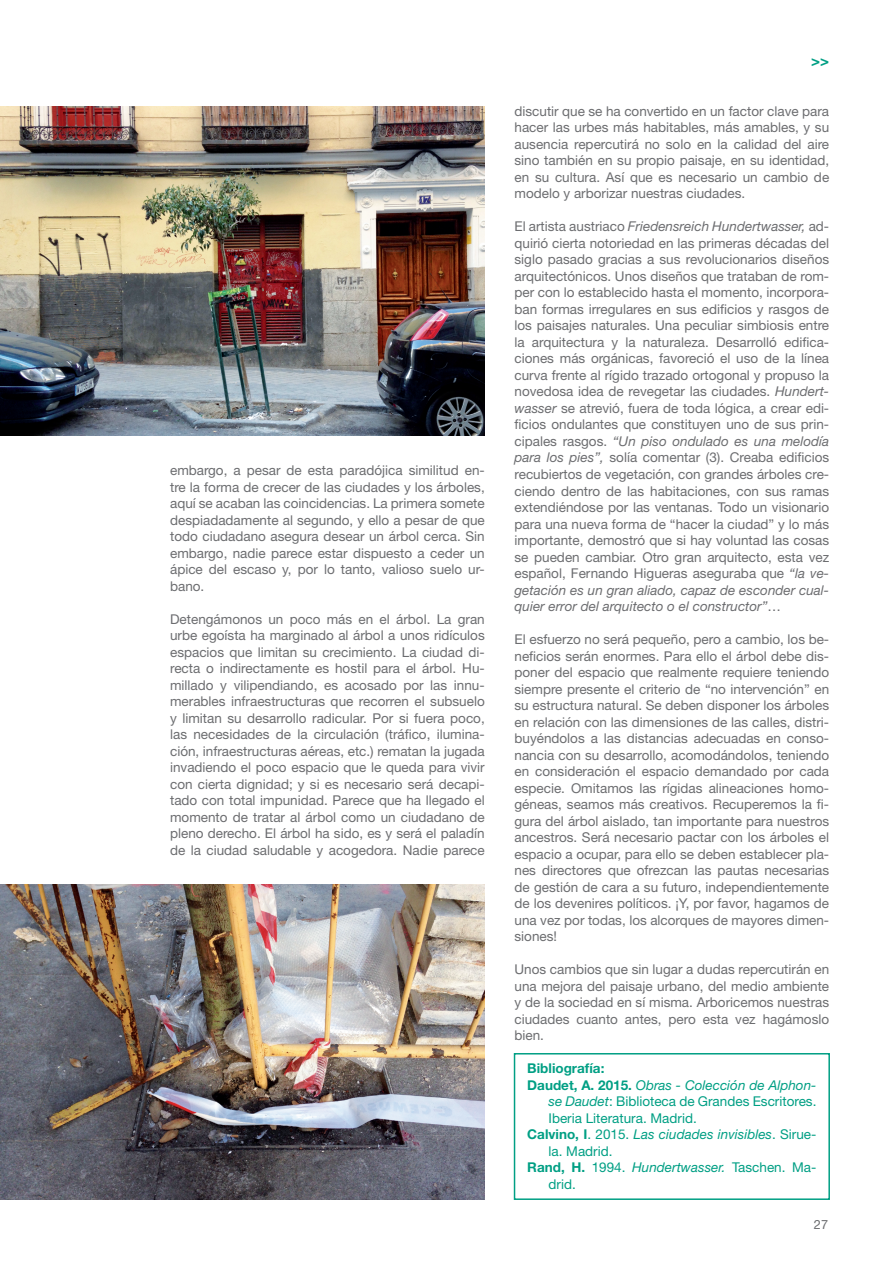
<style>
.page{position:relative;width:893px;height:1263px;background:#fff}
.page>*{position:absolute;margin:0;border:0;box-sizing:border-box;transform-origin:0 0}
.t1{font:700 15px "Helvetica Neue LT Std";color:#009f84}
.t2{font:13.5px/16.5px "Helvetica Neue LT Std";color:#6c6d70;text-align:justify}
.t3{font:13.5px/16.5px "Helvetica Neue LT Std";color:#009f84}
.bold_verd{font:700 13.5px "Helvetica Neue LT Std";color:#009f84}
.t4{font:12.75px "Helvetica Neue LT Std";color:#6c6d70}
.s1{font-style:italic}
.s2{font-weight:700}
</style>
<div class="page">
<img style="left:0;top:106px;width:485px;height:330px">
<img style="left:0;top:884px;width:485px;height:315px">
<div style="left:514px;top:1053px;width:316px;height:147px;border:2px solid #009f84"></div>
<p class="t2" style="left:170px;top:462px;width:316px">embargo, a pesar de esta paradójica similitud en&shy;tre la forma de crecer de las ciudades y los árboles, aquí se acaban las coincidencias. La primera somete despiadadamente al segundo, y ello a pesar de que todo ciudadano asegura desear un árbol cerca. Sin embargo, nadie parece estar dispuesto a ceder un ápice del escaso y, por lo tanto, valioso suelo ur&shy;bano.</p>
<p class="t2" style="left:170px;top:610px;width:316px">Detengámonos un poco más en el árbol. La gran urbe egoísta ha marginado al árbol a unos ridículos espacios que limitan su crecimiento. La ciudad di&shy;recta o indirectamente es hostil para el árbol. Hu&shy;millado y vilipendiando, es acosado por las innu&shy;merables infraestructuras que recorren el subsuelo y limitan su desarrollo radicular. Por si fuera poco, las necesidades de la circulación (tráfico, ilumina&shy;ción, infraestructuras aéreas, etc.) rematan la jugada invadiendo el poco espacio que le queda para vivir con cierta dignidad; y si es necesario será decapi&shy;tado con total impunidad. Parece que ha llegado el momento de tratar al árbol como un ciudadano de pleno derecho. El árbol ha sido, es y será el paladín de la ciudad saludable y acogedora. Nadie parece</p>
<p class="t1" style="left:811px;top:51px;width:19px">&gt;&gt;</p>
<p class="t2" style="left:514px;top:103px;width:316px">discutir que se ha convertido en un factor clave para hacer las urbes más habitables, más amables, y su ausencia repercutirá no solo en la calidad del aire sino también en su propio paisaje, en su identidad, en su cultura. Así que es necesario un cambio de modelo y arborizar nuestras ciudades.</p>
<p class="t2" style="left:514px;top:218px;width:316px">El artista austriaco <span class="s1">Friedensreich Hundertwasser,</span> ad&shy;quirió cierta notoriedad en las primeras décadas del siglo pasado gracias a sus revolucionarios diseños arquitectónicos. Unos diseños que trataban de rom&shy;per con lo establecido hasta el momento, incorpora&shy;ban formas irregulares en sus edificios y rasgos de los paisajes naturales. Una peculiar simbiosis entre la arquitectura y la naturaleza. Desarrolló edifica&shy;ciones más orgánicas, favoreció el uso de la línea curva frente al rígido trazado ortogonal y propuso la novedosa idea de revegetar las ciudades. <span class="s1">Hundert&shy;wasser</span> se atrevió, fuera de toda lógica, a crear edi&shy;ficios ondulantes que constituyen uno de sus prin&shy;cipales rasgos. <span class="s1">“Un piso ondulado es una melodía para los pies”,</span> solía comentar (3). Creaba edificios recubiertos de vegetación, con grandes árboles cre&shy;ciendo dentro de las habitaciones, con sus ramas extendiéndose por las ventanas. Todo un visionario para una nueva forma de “hacer la ciudad” y lo más importante, demostró que si hay voluntad las cosas se pueden cambiar. Otro gran arquitecto, esta vez español, Fernando Higueras aseguraba que <span class="s1">“la ve&shy;getación es un gran aliado, capaz de esconder cual&shy;quier error del arquitecto o el constructor”</span>…</p>
<p class="t2" style="left:514px;top:631px;width:316px">El esfuerzo no será pequeño, pero a cambio, los be&shy;neficios serán enormes. Para ello el árbol debe dis&shy;poner del espacio que realmente requiere teniendo siempre presente el criterio de “no intervención” en su estructura natural. Se deben disponer los árboles en relación con las dimensiones de las calles, distri&shy;buyéndolos a las distancias adecuadas en conso&shy;nancia con su desarrollo, acomodándolos, teniendo en consideración el espacio demandado por cada especie. Omitamos las rígidas alineaciones homo&shy;géneas, seamos más creativos. Recuperemos la fi&shy;gura del árbol aislado, tan importante para nuestros ancestros. Será necesario pactar con los árboles el espacio a ocupar, para ello se deben establecer pla&shy;nes directores que ofrezcan las pautas necesarias de gestión de cara a su futuro, independientemente de los devenires políticos. ¡Y, por favor, hagamos de una vez por todas, los alcorques de mayores dimen&shy;siones!</p>
<p class="t2" style="left:514px;top:961px;width:316px">Unos cambios que sin lugar a dudas repercutirán en una mejora del paisaje urbano, del medio ambiente y de la sociedad en sí misma. Arboricemos nuestras ciudades cuanto antes, pero esta vez hagámoslo bien.</p>
<p class="bold_verd" style="left:527px;top:1060px;width:79px">Bibliografía:</p>
<p class="t3" style="left:549px;top:1076px;width:269px;text-align:justify;text-indent:-21px"><span class="s2">Daudet, A. 2015.</span> <span class="s1">Obras - Colección de Alphon&shy;se Daudet</span>: Biblioteca de Grandes Escritores.<br>Iberia Literatura. Madrid.</p>
<p class="t3" style="left:549px;top:1126px;width:269px;text-indent:-21px"><span class="s2">Calvino, I</span>. 2015. <span class="s1">Las ciudades invisibles</span>. Sirue&shy;la. Madrid.</p>
<p class="t3" style="left:549px;top:1159px;width:269px;text-indent:-21px"><span class="s2">Rand, H.</span> 1994. <span class="s1">Hundertwasser.</span> Taschen. Ma&shy;drid.</p>
<p class="t4" style="left:814px;top:1217px;width:16px">27</p>
</div>
